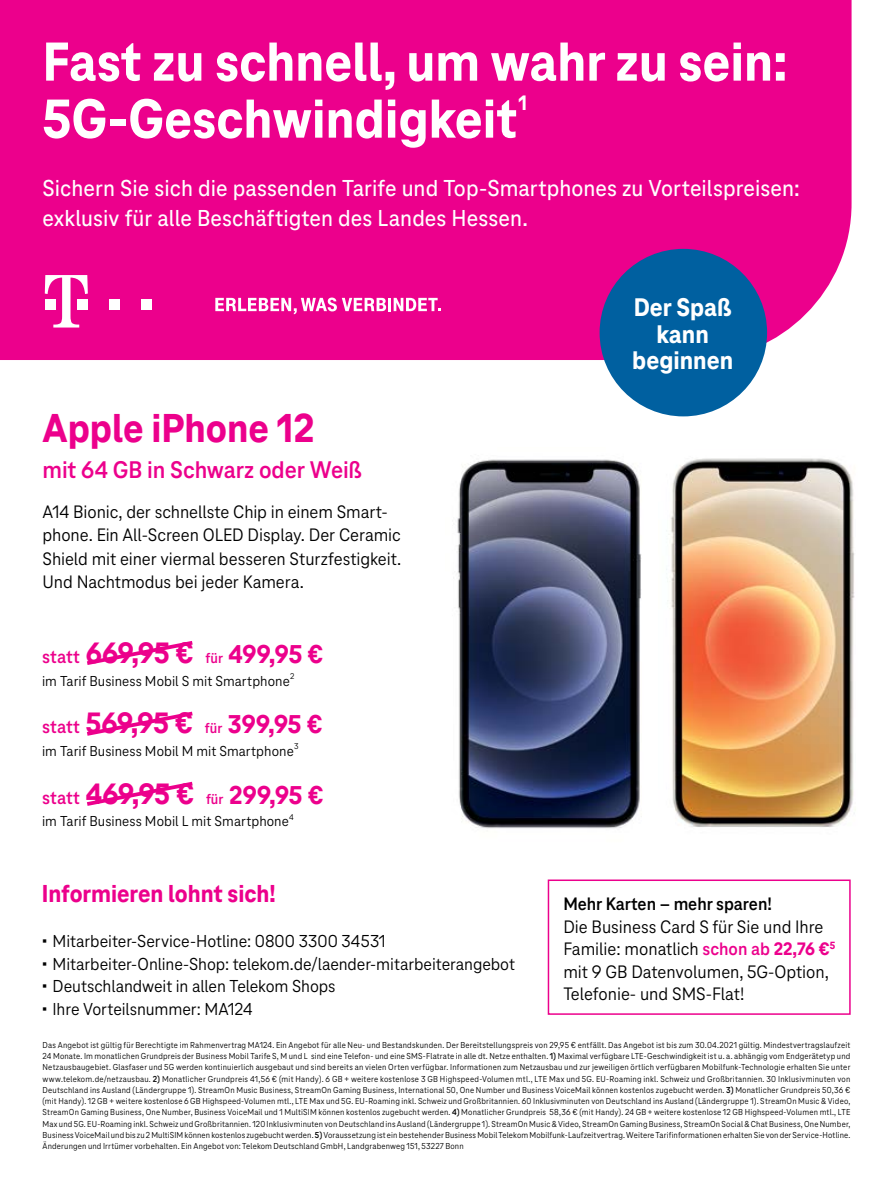
<style>
.page{position:relative;width:893px;height:1191px;background:#fff}
.page>*{position:absolute;margin:0;border:0;box-sizing:border-box;transform-origin:0 0}
.t1{font:800 57px/57px "Tele Neo";color:#fff}
.t2{font:800 42px "Tele Neo";color:#ec008c}
.t3{font:800 30.6px "Tele Neo";letter-spacing:-.01em;color:#ec008c}
.t4{font:800 26.55px/26.5px "Tele Neo";color:#fff;text-align:center}
.t5{font:800 25.5px "Tele Neo";letter-spacing:-.005em;color:#ec008c}
.t6{font:700 25.05px "Tele Neo";letter-spacing:-.005em;color:#ec008c}
.t7{font:500 24px/30px "Tele Neo";letter-spacing:.005em;color:#fff}
.t8{font:800 21.75px "Tele Neo";color:#fff}
.t9{font:18.75px/23.4px "Tele Neo";letter-spacing:-.005em;color:#000}
.t10{font:700 18.75px "Tele Neo";color:#000}
.t11{font:18px "Tele Neo";letter-spacing:-.005em;color:#000}
.t12{font:15px "Tele Neo";letter-spacing:.005em;color:#000}
.t13{font:9px/11.2px "Tele Neo";letter-spacing:.02em;color:#000;text-align:justify}
.s1{font-weight:700;font-size:19.2px}
.s2{font-weight:700;font-size:15px}
.s3{font-size:26.85px}
.s4{font-weight:800}
.s5{font-weight:700;color:#ec008c}
.s6{font-weight:800;color:#ec008c}
.s7{font-weight:700}
</style>
<div class="page">
<img style="left:457px;top:459px;width:184px;height:370px">
<img style="left:666px;top:458px;width:190px;height:369px">
<div style="left:0;top:0;width:852px;height:360px;background:#ec008c"></div>
<div style="left:548px;top:879px;width:303px;height:135px;border:2px solid #ec008c"></div>
<svg style="left:87px;top:641px;width:106px;height:24px"></svg>
<svg style="left:87px;top:711px;width:106px;height:25px"></svg>
<svg style="left:87px;top:781px;width:106px;height:25px"></svg>
<div style="left:109px;top:299px;width:11px;height:11px;background:#fff"></div>
<div style="left:141px;top:299px;width:11px;height:11px;background:#fff"></div>
<svg style="left:45px;top:275px;width:43px;height:52px"></svg>
<svg style="left:215px;top:297px;width:226px;height:17px"></svg>
<div style="left:600px;top:249px;width:167px;height:167px;background:#0060a0;border-radius:50%"></div>
<h1 class="t1" style="left:43px;top:34px;width:746px">Fast zu schnell, um wahr zu sein:<br>5G-Geschwindigkeit</h1>
<h3 class="t8" style="left:518px;top:91px;width:10px">1</h3>
<h3 class="t7" style="left:43px;top:173px;width:759px">Sichern Sie sich die passenden Tarife und Top-Smartphones zu Vorteilspreisen: exklusiv für alle Beschäftigten des Landes Hessen.</h3>
<h2 class="t2" style="left:43px;top:405px;width:274px">Apple iPhone 12</h2>
<h3 class="t6" style="left:43px;top:456px;width:321px">mit 64 GB in Schwarz oder Weiß</h3>
<h3 class="t9" style="left:43px;top:500px;width:360px">A14 Bionic, der schnellste Chip in einem Smart&shy;phone. Ein All-Screen OLED Display. Der Ceramic Shield mit einer viermal besseren Sturzfestigkeit.<br>Und Nachtmodus bei jeder Kamera.</h3>
<h3 class="t3" style="left:42px;top:636px;width:283px"><span class="s1">statt</span> 669,95 € <span class="s2">für</span> <span class="s3">499,95 €</span></h3>
<h3 class="t12" style="left:42px;top:672px;width:254px">im Tarif Business Mobil S mit Smartphone<sup>2</sup></h3>
<h3 class="t3" style="left:42px;top:706px;width:282px"><span class="s1">statt</span> 569,95 € <span class="s2">für</span> <span class="s3">399,95 €</span></h3>
<h3 class="t12" style="left:42px;top:742px;width:258px">im Tarif Business Mobil M mit Smartphone<sup>3</sup></h3>
<h3 class="t3" style="left:42px;top:776px;width:283px"><span class="s1">statt</span> 469,95 € <span class="s2">für</span> <span class="s3">299,95 €</span></h3>
<h3 class="t12" style="left:42px;top:813px;width:253px">im Tarif Business Mobil L mit Smartphone<sup>4</sup></h3>
<h3 class="t5" style="left:42px;top:879px;width:235px">Informieren lohnt sich!</h3>
<h3 class="t11" style="left:42px;top:931px;width:345px"><span class="s4">•</span> Mitarbeiter-Service-Hotline: 0800 3300 34531</h3>
<h3 class="t11" style="left:42px;top:953px;width:475px"><span class="s4">•</span> Mitarbeiter-Online-Shop: telekom.de/laender-mitarbeiterangebot</h3>
<h3 class="t11" style="left:42px;top:976px;width:295px"><span class="s4">•</span> Deutschlandweit in allen Telekom Shops</h3>
<h3 class="t11" style="left:42px;top:998px;width:212px"><span class="s4">•</span> Ihre Vorteilsnummer: MA124</h3>
<h3 class="t4" style="left:632px;top:294px;width:102px">Der Spaß kann beginnen</h3>
<h3 class="t10" style="left:563px;top:893px;width:210px">Mehr Karten – mehr sparen!</h3>
<h3 class="t9" style="left:563px;top:915px;width:274px;line-height:22.5px">Die Business Card S für Sie und Ihre<br>Familie: monatlich <span class="s5">schon ab</span> <span class="s6">22,76 €</span><sup>5 </sup>mit 9 GB Datenvolumen, 5G-Option,<br>Telefonie- und SMS-Flat!</h3>
<p class="t13" style="left:43px;top:1039px;width:809px">Das Angebot ist gültig für Berechtigte im Rahmenvertrag MA124. Ein Angebot für alle Neu- und Bestandskunden. Der Bereitstellungspreis von 29,95 € entfällt. Das Angebot ist bis zum 30.04.2021 gültig. Mindestvertragslaufzeit 24 Monate. Im monatlichen Grundpreis der Business Mobil Tarife S, M und L sind eine Telefon- und eine SMS-Flatrate in alle dt. Netze enthalten. <span class="s7">1)</span> Maximal verfügbare LTE-Geschwindigkeit ist u. a. abhängig vom Endgerätetyp und Netzausbaugebiet. Glasfaser und 5G werden kontinuierlich ausgebaut und sind bereits an vielen Orten verfügbar. Informationen zum Netzausbau und zur jeweiligen örtlich verfügbaren Mobilfunk-Technologie erhalten Sie unter www.telekom.de/netzausbau. <span class="s7">2)</span> Monatlicher Grundpreis 41,56 € (mit Handy). 6 GB + weitere kostenlose 3 GB Highspeed-Volumen mtl., LTE Max und 5G. EU-Roaming inkl. Schweiz und Großbritannien. 30 Inklusivminuten von Deutschland ins Ausland (Ländergruppe 1). StreamOn Music Business, StreamOn Gaming Business, International 50, One Number und Business VoiceMail können kostenlos zugebucht werden. <span class="s7">3)</span> Monatlicher Grundpreis 50,36 € (mit Handy). 12 GB + weitere kostenlose 6 GB Highspeed-Volumen mtl., LTE Max und 5G. EU-Roaming inkl. Schweiz und Großbritannien. 60 Inklusivminuten von Deutschland ins Ausland (Ländergruppe 1). StreamOn Music &amp; Video, StreamOn Gaming Business, One Number, Business VoiceMail und 1 MultiSIM können kostenlos zugebucht werden. <span class="s7">4)</span> Monatlicher Grundpreis 58,36 € (mit Handy). 24 GB + weitere kostenlose 12 GB Highspeed-Volumen mtl., LTE Max und 5G. EU-Roaming inkl. Schweiz und Großbritannien. 120 Inklusivminuten von Deutschland ins Ausland (Ländergruppe 1). StreamOn Music &amp; Video, StreamOn Gaming Business, StreamOn Social &amp; Chat Business, One Number, Business VoiceMail und bis zu 2 MultiSIM können kostenlos zugebucht werden. <span class="s7">5)</span> Voraussetzung ist ein bestehender Business Mobil Telekom Mobilfunk-Laufzeitvertrag. Weitere Tarifinformationen erhalten Sie von der Service-Hotline.<br>Änderungen und Irrtümer vorbehalten. Ein Angebot von: Telekom Deutschland GmbH, Landgrabenweg 151, 53227 Bonn</p>
</div>
